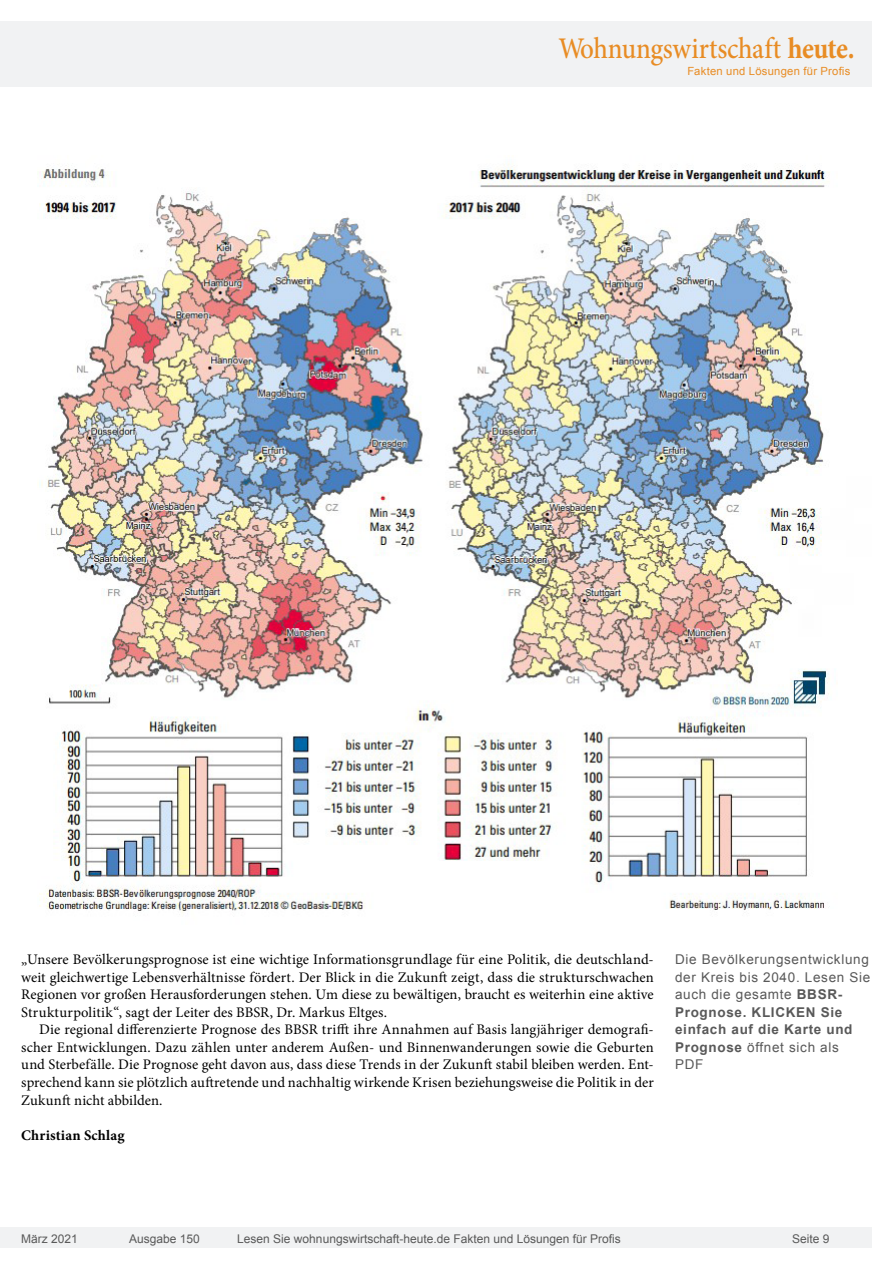
<style>
.page{position:relative;width:893px;height:1263px;background:#fff}
.page>*{position:absolute;margin:0;border:0;box-sizing:border-box;transform-origin:0 0}
.t1{font:500 30px "Minion Pro";letter-spacing:-.01em;color:#e88c24;scale:.9 1}
.Fliesstext{font:14.7px/17.5px "Minion Pro";letter-spacing:.005em;color:#000;text-align:justify}
.Fließtext_erste_Zeil{font:14.7px/17.5px "Minion Pro";letter-spacing:.01em;color:#000;text-align:justify}
.AUTOR{font:700 14.7px "Minion Pro";letter-spacing:.015em;color:#000}
.Bildunterschrift{font:13.5px/17.5px "Arial";letter-spacing:.05em;color:#595959}
.t2{font:12px "Arial";color:#595959}
.t3{font:11.25px "Arial";letter-spacing:.025em;color:#e88c24}
.s1{font-weight:700}
</style>
<div class="page">
<div style="left:0;top:1227px;width:872px;height:20px;background:#f1f2f3"></div>
<div style="left:0;top:21px;width:872px;height:66px;background:#f1f2f3"></div>
<img style="left:39px;top:163px;width:791px;height:750px">
<h1 class="t1" style="left:558px;top:28px;width:331px">Wohnungswirtschaft <span class="s1">heute.</span></h1>
<p class="t3" style="left:687px;top:63px;width:165px">Fakten und Lösungen für Profis</p>
<p class="Fließtext_erste_Zeil" style="left:21px;top:951px;width:634px">„Unsere Bevölkerungsprognose ist eine wichtige Informationsgrundlage für eine Politik, die deutschland&shy;weit gleichwertige Lebensverhältnisse fördert. Der Blick in die Zukunft zeigt, dass die strukturschwachen Regionen vor großen Herausforderungen stehen. Um diese zu bewältigen, braucht es weiterhin eine aktive Strukturpolitik“, sagt der Leiter des BBSR, Dr. Markus Eltges.</p>
<p class="Fliesstext" style="left:21px;top:1021px;width:634px;text-indent:18px">Die regional differenzierte Prognose des BBSR trifft ihre Annahmen auf Basis langjähriger demografi&shy;scher Entwicklungen. Dazu zählen unter anderem Außen- und Binnenwanderungen sowie die Geburten und Sterbefälle. Die Prognose geht davon aus, dass diese Trends in der Zukunft stabil bleiben werden. Ent&shy;sprechend kann sie plötzlich auftretende und nachhaltig wirkende Krisen beziehungsweise die Politik in der Zukunft nicht abbilden.</p>
<p class="AUTOR" style="left:21px;top:1124px;width:105px">Christian Schlag</p>
<p class="Bildunterschrift" style="left:675px;top:951px;width:197px">Die Bevölkerungsentwicklung der Kreis bis 2040. Lesen Sie auch die gesamte <span class="s1">BBSR-<br>Prognose. KLICKEN Sie einfach auf die Karte und<br>Prognose</span> öffnet sich als<br>PDF</p>
<p class="t2" style="left:21px;top:1230px;width:58px">März 2021</p>
<p class="t2" style="left:129px;top:1230px;width:72px">Ausgabe 150</p>
<p class="t2" style="left:237px;top:1230px;width:385px">Lesen Sie wohnungswirtschaft-heute.de Fakten und Lösungen für Profis</p>
<p class="t2" style="left:792px;top:1231px;width:39px">Seite 9</p>
</div>
